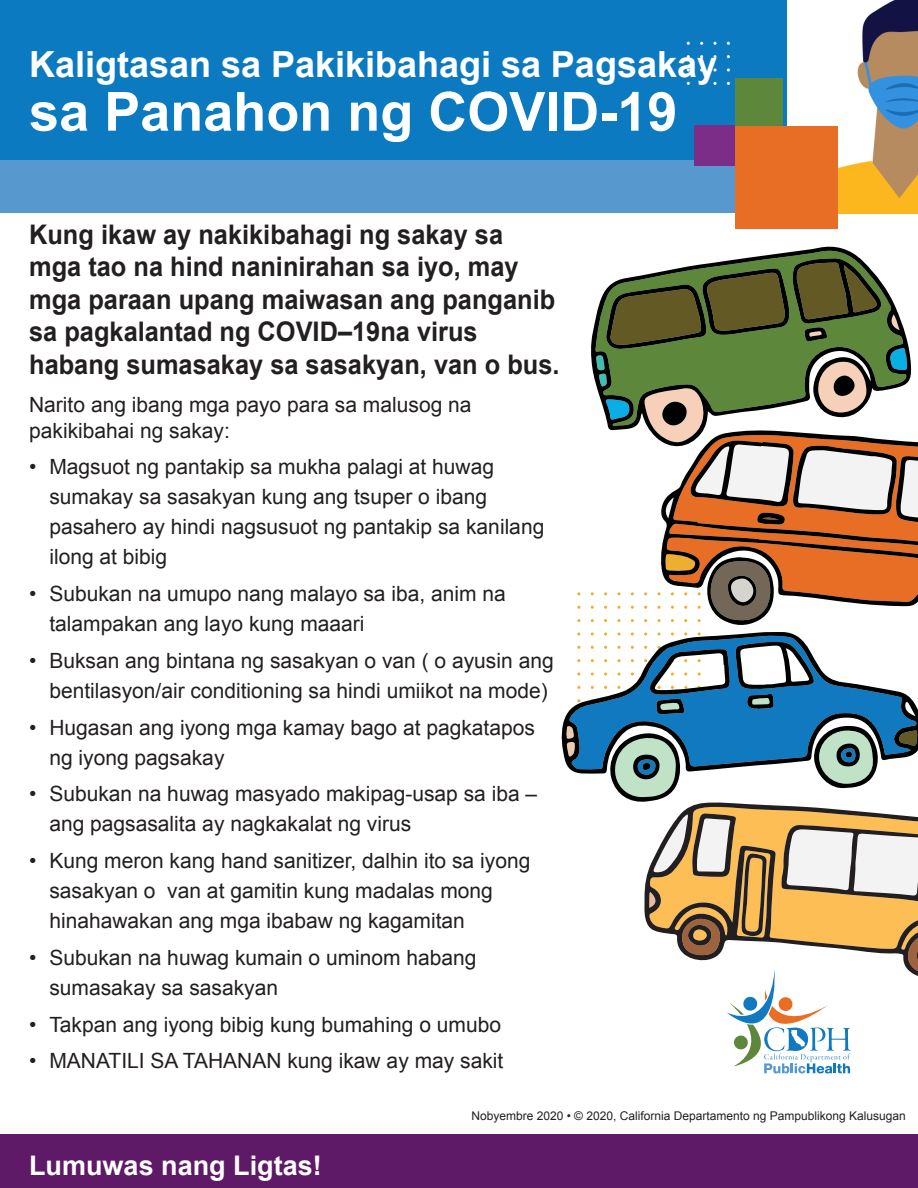
<style>
.page{position:relative;width:918px;height:1188px;background:#fff}
.page>*{position:absolute;margin:0;border:0;box-sizing:border-box;transform-origin:0 0}
.headline{font:700 54px "Arial";color:#fff}
.headline-2{font:700 36px "Arial";color:#fff}
.t1{font:700 27px/32.4px "Arial";color:#231f20;scale:.94 1}
.body_copy{font:700 27px "Arial";color:#fff}
.body_copy-2{font:21px/30px "Arial";color:#231f20}
.t2{font:12px "Arial";color:#231f20}
</style>
<div class="page">
<svg style="left:747px;top:246px;width:113px;height:12px"></svg>
<svg style="left:561px;top:704px;width:357px;height:70px;background:#2c72a0"></svg>
<svg style="left:577px;top:258px;width:341px;height:458px"></svg>
<div style="left:0;top:0;width:918px;height:161px;background:#0b7ac0"></div>
<div style="left:0;top:161px;width:918px;height:52px;background:#5799cf"></div>
<svg style="left:607px;top:725px;width:311px;height:348px"></svg>
<img style="left:788px;top:0;width:130px;height:213px">
<div style="left:0;top:1135px;width:918px;height:53px;background:#5e1967"></div>
<svg style="left:713px;top:82px;width:4px;height:3px"></svg>
<svg style="left:687px;top:68px;width:3px;height:4px"></svg>
<svg style="left:700px;top:68px;width:3px;height:4px"></svg>
<svg style="left:713px;top:68px;width:4px;height:4px"></svg>
<svg style="left:727px;top:68px;width:3px;height:4px"></svg>
<svg style="left:713px;top:55px;width:4px;height:3px"></svg>
<svg style="left:713px;top:42px;width:4px;height:3px"></svg>
<div style="left:735px;top:126px;width:103px;height:103px;background:#e86e25"></div>
<div style="left:735px;top:78px;width:48px;height:47px;background:#5d883c"></div>
<div style="left:694px;top:125px;width:41px;height:41px;background:#7c2d87"></div>
<h1 class="headline-2" style="left:29px;top:40px;width:689px">Kaligtasan sa Pakikibahagi sa Pagsakay</h1>
<h1 class="headline" style="left:29px;top:76px;width:650px">sa Panahon ng COVID-19</h1>
<h2 class="t1" style="left:29px;top:219px;width:566px">Kung ikaw ay nakikibahagi ng sakay sa mga tao na hind naninirahan sa iyo, may mga paraan upang maiwasan ang panganib sa pagkalantad ng COVID–19na virus habang sumasakay sa sasakyan, van o bus.</h2>
<p class="body_copy-2" style="left:29px;top:393px;width:444px;line-height:25.2px">Narito ang ibang mga payo para sa malusog na pakikibahai ng sakay:</p>
<p class="body_copy-2" style="left:49px;top:452px;width:496px;text-indent:-20px">• Magsuot ng pantakip sa mukha palagi at huwag sumakay sa sasakyan kung ang tsuper o ibang pasahero ay hindi nagsusuot ng pantakip sa kanilang ilong at bibig</p>
<p class="body_copy-2" style="left:49px;top:579px;width:458px;text-indent:-20px">• Subukan na umupo nang malayo sa iba, anim na talampakan ang layo kung maaari</p>
<p class="body_copy-2" style="left:29px;top:646px;width:526px;text-align:right">• Buksan ang bintana ng sasakyan o van ( o ayusin ang bentilasyon/air conditioning sa hindi umiikot na mode)</p>
<p class="body_copy-2" style="left:49px;top:712px;width:487px;text-indent:-20px">• Hugasan ang iyong mga kamay bago at pagkatapos ng iyong pagsakay</p>
<p class="body_copy-2" style="left:49px;top:779px;width:489px;text-indent:-20px">• Subukan na huwag masyado makipag-usap sa iba – ang pagsasalita ay nagkakalat ng virus</p>
<p class="body_copy-2" style="left:49px;top:846px;width:482px;text-indent:-20px">• Kung meron kang hand sanitizer, dalhin ito sa iyong sasakyan o van at gamitin kung madalas mong hinahawakan ang mga ibabaw ng kagamitan</p>
<p class="body_copy-2" style="left:49px;top:943px;width:429px;text-indent:-20px">• Subukan na huwag kumain o uminom habang sumasakay sa sasakyan</p>
<p class="body_copy-2" style="left:29px;top:1009px;width:474px">• Takpan ang iyong bibig kung bumahing o umubo</p>
<p class="body_copy-2" style="left:29px;top:1046px;width:476px">• MANATILI SA TAHANAN kung ikaw ay may sakit</p>
<p class="body_copy" style="left:29px;top:1148px;width:294px">Lumuwas nang Ligtas!</p>
<p class="t2" style="left:471px;top:1108px;width:436px">Nobyembre 2020 • © 2020, California Departamento ng Pampublikong Kalusugan</p>
</div>
